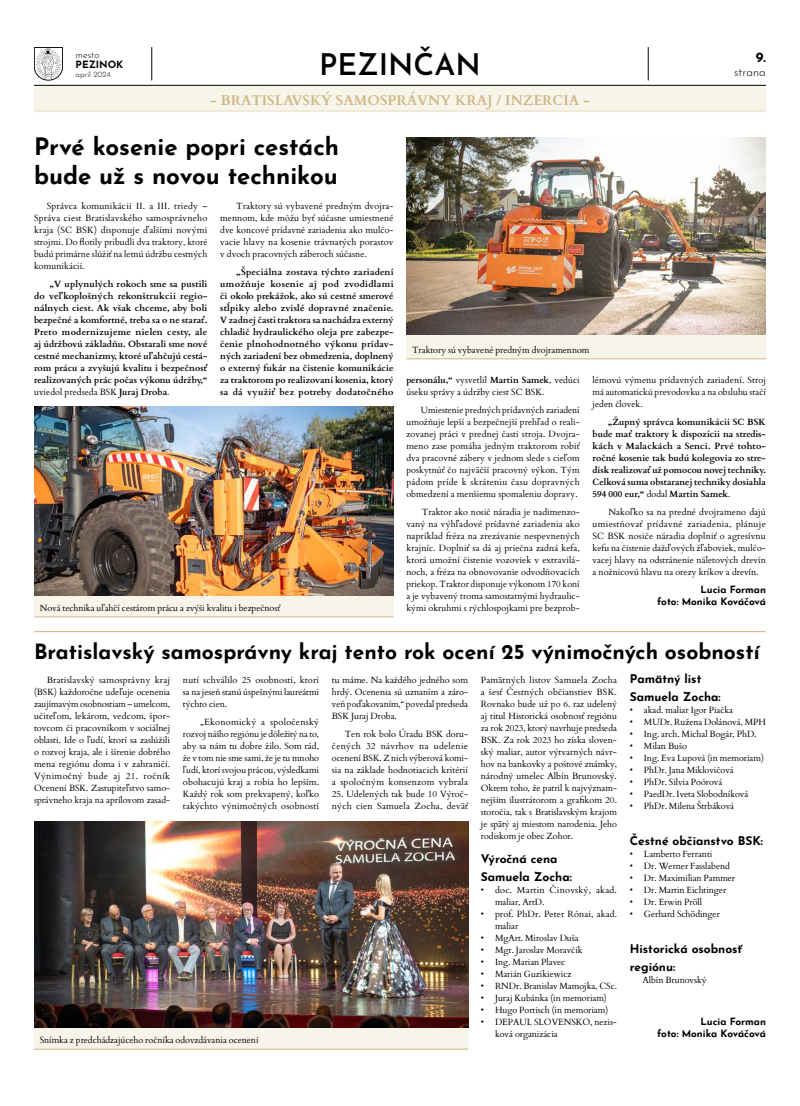
<style>
.page{position:relative;width:800px;height:1106px;background:#fff}
.page>*{position:absolute;margin:0;border:0;box-sizing:border-box;transform-origin:0 0}
.t1{font:600 30px "Josefin Sans";color:#000}
.t2{font:700 24px/28.8px "Josefin Sans";color:#000}
.t3{font:700 21px "Josefin Sans";color:#000}
.t4{font:700 14px "Cardo";color:#d0b786}
.t5{font:700 14px "Josefin Sans";color:#000}
.t6{font:700 12px/18px "Josefin Sans";color:#000}
.t7{font:300 12px "Josefin Sans";color:#000}
.t8{font:700 10px/12px "Josefin Sans";color:#000;text-align:right}
.t9{font:300 9.5px "Josefin Sans";color:#000}
.t10{font:9px/12px "Cardo";letter-spacing:-.005em;color:#000;text-align:justify}
.t11{font:700 9px/12px "Cardo";letter-spacing:.005em;color:#000;text-align:justify}
.t12{font:9px/12px "Cardo";letter-spacing:.02em;color:#000}
.t13{font:9px/12px "Cardo";letter-spacing:.025em;color:#000}
.t14{font:300 8px "Josefin Sans";color:#000}
.s1{font-weight:400}
.s2{font-weight:700}
</style>
<div class="page">
<hr style="left:151px;top:47px;width:1px;height:33px;background:#000">
<hr style="left:647px;top:47px;width:1px;height:33px;background:#000">
<div style="left:34px;top:47px;width:29px;height:20px;border:1px solid #12110b"></div>
<svg style="left:34px;top:48px;width:29px;height:33px"></svg>
<div style="left:34px;top:85px;width:731px;height:26px;background:#f7f4ea"></div>
<hr style="left:34px;top:85px;width:731px;height:1px;background:#000">
<hr style="left:34px;top:110px;width:731px;height:2px;background:#f0e7d7">
<img style="left:406px;top:138px;width:359px;height:197px">
<div style="left:406px;top:335px;width:359px;height:23px;background:#f7f4ea"></div>
<hr style="left:406px;top:358px;width:359px;height:1px;background:#d0b786">
<hr style="left:34px;top:631px;width:731px;height:1px;background:#d0b786">
<img style="left:34px;top:407px;width:359px;height:189px">
<img style="left:34px;top:821px;width:434px;height:207px">
<div style="left:34px;top:596px;width:359px;height:21px;background:#f7f4ea"></div>
<hr style="left:34px;top:616px;width:359px;height:1px;background:#d0b786">
<div style="left:34px;top:1028px;width:434px;height:21px;background:#f7f4ea"></div>
<hr style="left:34px;top:1048px;width:434px;height:1px;background:#d0b786">
<p class="t9" style="left:76px;top:47px;width:25px">mesto</p>
<p class="t8" style="left:76px;top:57px;width:49px">PEZINOK</p>
<p class="t14" style="left:76px;top:68px;width:36px">apríl 2024</p>
<h1 class="t1" style="left:319px;top:39px;width:163px">PEZINČAN</h1>
<h3 class="t4" style="left:210px;top:89px;width:381px">- BRATISLAVSKÝ SAMOSPRÁVNY KRAJ / INZERCIA -</h3>
<h3 class="t5" style="left:755px;top:44px;width:12px">9.</h3>
<h3 class="t7" style="left:733px;top:63px;width:33px">strana</h3>
<h2 class="t2" style="left:34px;top:128px;width:306px">Prvé kosenie popri cestách bude už s novou technikou</h2>
<p class="t10" style="left:34px;top:199px;width:175px;text-indent:13px">Správca komunikácií II. a III. triedy – Správa ciest Bratislavského samosprávneho kraja (SC BSK) disponuje ďalšími novými strojmi. Do flotily pribudli dva traktory, ktoré budú primárne slúžiť na letnú údržbu cestných komunikácií.</p>
<p class="t11" style="left:34px;top:277px;width:175px;text-indent:16px">„V uplynulých rokoch sme sa pustili do veľkoplošných rekonštrukcií regio&shy;nálnych ciest. Ak však chceme, aby boli bezpečné a komfortné, treba sa o ne starať.<br>Preto modernizujeme nielen cesty, ale aj údržbovú základňu. Obstarali sme nové cestné mechanizmy, ktoré uľahčujú cestá&shy;rom prácu a zvyšujú kvalitu i bezpečnosť realizovaných prác počas výkonu údržby,“ <span class="s1">uviedol predseda BSK</span> Juraj Droba<span class="s1">.</span></p>
<p class="t10" style="left:220px;top:199px;width:175px;text-indent:16px">Traktory sú vybavené predným dvojra&shy;mennom, kde môžu byť súčasne umiestnené dve koncové prídavné zariadenia ako mulčo&shy;vacie hlavy na kosenie trávnatých porastov v dvoch pracovných záberoch súčasne.</p>
<p class="t11" style="left:220px;top:265px;width:175px;text-indent:16px">„Špeciálna zostava týchto zariadení umožňuje kosenie aj pod zvodidlami či okolo prekážok, ako sú cestné smerové stĺpiky alebo zvislé dopravné značenie.<br>V zadnej časti traktora sa nachádza externý chladič hydraulického oleja pre zabezpe&shy;čenie plnohodnotného výkonu prídav&shy;ných zariadení bez obmedzenia, doplnený o externý fukár na čistenie komunikácie za traktorom po realizovaní kosenia, ktorý sa dá využiť bez potreby dodatočného</p>
<p class="t10" style="left:40px;top:601px;width:242px">Nová technika uľahčí cestárom prácu a zvýši kvalitu i bezpečnosť</p>
<p class="t10" style="left:412px;top:343px;width:179px">Traktory sú vybavené predným dvojramennom</p>
<p class="t10" style="left:406px;top:373px;width:175px"><span class="s2">personálu,“</span> vysvetlil <span class="s2">Martin Samek</span>, vedúci úseku správy a údržby ciest SC BSK.</p>
<p class="t10" style="left:406px;top:403px;width:175px;text-indent:14px">Umiestenie predných prídavných zariadení umožňuje lepší a bezpečnejší prehľad o reali&shy;zovanej práci v prednej časti stroja. Dvojra&shy;meno zase pomáha jedným traktorom robiť dva pracovné zábery v jednom slede s cieľom poskytnúť čo najväčší pracovný výkon. Tým pádom príde k skráteniu času dopravných obmedzení a menšiemu spomaleniu dopravy.</p>
<p class="t10" style="left:406px;top:505px;width:175px;text-indent:15px">Traktor ako nosič náradia je nadimenzo&shy;vaný na výhľadové prídavné zariadenia ako napríklad fréza na zrezávanie nespevnených krajníc. Doplniť sa dá aj priečna zadná kefa, ktorá umožní čistenie vozoviek v extravilá&shy;noch, a fréza na obnovovanie odvodňovacích priekop. Traktor disponuje výkonom 170 koní a je vybavený troma samostatnými hydraulic&shy;kými okruhmi s rýchlospojkami pre bezprob-</p>
<p class="t10" style="left:592px;top:373px;width:175px">lémovú výmenu prídavných zariadení. Stroj má automatickú prevodovku a na obsluhu stačí jeden človek.</p>
<p class="t11" style="left:592px;top:415px;width:175px;text-indent:15px">„Župný správca komunikácií SC BSK bude mať traktory k dispozícii na stredis&shy;kách v Malackách a Senci. Prvé tohto&shy;ročné kosenie tak budú kolegovia zo stre&shy;dísk realizovať už pomocou novej techniky.<br>Celková suma obstaranej techniky dosiahla 594 000 eur,“ <span class="s1">dodal</span> Martin Samek<span class="s1">.</span></p>
<p class="t10" style="left:592px;top:505px;width:175px;text-indent:16px">Nakoľko sa na predné dvojrameno dajú umiestňovať prídavné zariadenia, plánuje SC BSK nosiče náradia doplniť o agresívnu kefu na čistenie dažďových žľaboviek, mulčo&shy;vacej hlavy na odstránenie náletových drevín a nožnicovú hlavu na orezy kríkov a drevín.</p>
<p class="t8" style="left:657px;top:582px;width:110px">Lucia Forman<br>foto: Monika Kováčová</p>
<h3 class="t3" style="left:34px;top:633px;width:727px">Bratislavský samosprávny kraj tento rok ocení 25 výnimočných osobností</h3>
<p class="t10" style="left:34px;top:673px;width:138px;text-indent:13px">Bratislavský samosprávny kraj (BSK) každoročne udeľuje ocenenia zaujímavým osobnostiam – umelcom, učiteľom, lekárom, vedcom, špor&shy;tovcom či pracovníkom v sociálnej oblasti. Ide o ľudí, ktorí sa zaslúžili o rozvoj kraja, ale i šírenie dobrého mena regiónu doma i v zahraničí.<br>Výnimočný bude aj 21. ročník Ocenení BSK. Zastupiteľstvo samo&shy;správneho kraja na aprílovom zasad-</p>
<p class="t10" style="left:183px;top:673px;width:138px">nutí schválilo 25 osobností, ktorí sa na jeseň stanú úspešnými laureátmi týchto cien.</p>
<h3 class="t6" style="left:629px;top:668px;width:92px">Pamätný list<br>Samuela Zocha:</h3>
<p class="t10" style="left:629px;top:703px;width:105px">• akad. maliar Igor Piačka</p>
<p class="t10" style="left:629px;top:715px;width:138px">• MUDr. Ružena Dolánová, MPH</p>
<p class="t10" style="left:629px;top:727px;width:128px">• Ing. arch. Michal Bogár, PhD.</p>
<p class="t10" style="left:629px;top:739px;width:59px">• Milan Bušo</p>
<p class="t10" style="left:629px;top:751px;width:135px">• Ing. Eva Lupová (in memoriam)</p>
<p class="t10" style="left:629px;top:763px;width:105px">• PhDr. Jana Miklovičová</p>
<p class="t10" style="left:629px;top:775px;width:94px">• PhDr. Silvia Poórová</p>
<p class="t10" style="left:629px;top:787px;width:120px">• PaedDr. Iveta Slobodníková</p>
<p class="t10" style="left:629px;top:799px;width:106px">• PhDr. Milena Štrbáková</p>
<h3 class="t6" style="left:629px;top:830px;width:135px">Čestné občianstvo BSK:</h3>
<p class="t10" style="left:629px;top:847px;width:84px">• Lamberto Ferranti</p>
<p class="t10" style="left:629px;top:859px;width:102px">• Dr. Werner Fasslabend</p>
<p class="t10" style="left:629px;top:871px;width:107px">• Dr. Maximilian Pammer</p>
<p class="t10" style="left:629px;top:883px;width:98px">• Dr. Martin Eichtinger</p>
<p class="t10" style="left:629px;top:895px;width:74px">• Dr. Erwin Pröll</p>
<p class="t10" style="left:629px;top:907px;width:92px">• Gerhard Schödinger</p>
<h3 class="t6" style="left:629px;top:938px;width:114px">Historická osobnosť regiónu:</h3>
<p class="t10" style="left:642px;top:973px;width:66px">Albín Brunovský</p>
<p class="t8" style="left:657px;top:1014px;width:110px">Lucia Forman<br>foto: Monika Kováčová</p>
<p class="t10" style="left:332px;top:673px;width:138px">tu máme. Na každého jedného som hrdý. Ocenenia sú uznaním a záro&shy;veň poďakovaním,“ povedal predseda BSK Juraj Droba.</p>
<p class="t10" style="left:332px;top:727px;width:138px;text-indent:13px">Ten rok bolo Úradu BSK doru&shy;čených 32 návrhov na udelenie ocenení BSK. Z nich výberová komi&shy;sia na základe hodnotiacich kritérií a spoločným konsenzom vybrala</p>
<p class="t12" style="left:332px;top:787px;width:138px">25. Udelených tak bude 10 Výroč&shy;ných cien Samuela Zocha, deväť</p>
<p class="t10" style="left:480px;top:673px;width:138px">Pamätných listov Samuela Zocha a šesť Čestných občianstiev BSK.<br>Rovnako bude už po 6. raz udelený aj titul Historická osobnosť regiónu za rok 2023, ktorý navrhuje predseda BSK. Za rok 2023 ho získa sloven&shy;ský maliar, autor výtvarných návr&shy;hov na bankovky a poštové známky, národný umelec Albín Brunovský.<br>Okrem toho, že patril k najvýznam&shy;nejším ilustrátorom a grafikom 20. storočia, tak s Bratislavským krajom je spätý aj miestom narodenia. Jeho rodiskom je obec Zohor.</p>
<h3 class="t6" style="left:480px;top:848px;width:92px">Výročná cena<br>Samuela Zocha:</h3>
<p class="t13" style="left:495px;top:883px;width:123px;text-indent:-14px">• doc. Martin Činovský, akad. maliar, ArtD.</p>
<p class="t10" style="left:495px;top:907px;width:123px;text-indent:-14px">• prof. PhDr. Peter Rónai, akad. maliar</p>
<p class="t10" style="left:480px;top:931px;width:99px">• MgArt. Miroslav Duša</p>
<p class="t10" style="left:480px;top:943px;width:103px">• Mgr. Jaroslav Moravčík</p>
<p class="t10" style="left:480px;top:955px;width:86px">• Ing. Marian Plavec</p>
<p class="t10" style="left:480px;top:967px;width:92px">• Marián Guzikiewicz</p>
<p class="t10" style="left:480px;top:979px;width:138px">• RNDr. Branislav Mamojka, CSc.</p>
<p class="t10" style="left:480px;top:991px;width:127px">• Juraj Kubánka (in memoriam)</p>
<p class="t10" style="left:480px;top:1003px;width:129px">• Hugo Portisch (in memoriam)</p>
<p class="t10" style="left:495px;top:1015px;width:123px;text-indent:-14px">• DEPAUL SLOVENSKO, nezis&shy;ková organizácia</p>
<p class="t10" style="left:183px;top:715px;width:138px;text-indent:17px">„Ekonomický a spoločenský rozvoj nášho regiónu je dôležitý na to, aby sa nám tu dobre žilo. Som rád, že v tom nie sme sami, že je tu mnoho ľudí, ktorí svojou prácou, výsledkami obohacujú kraj a robia ho lepším.<br>Každý rok som prekvapený, koľko takýchto výnimočných osobností</p>
<p class="t10" style="left:40px;top:1033px;width:220px">Snímka z predchádzajúceho ročníka odovzdávania ocenení</p>
</div>
